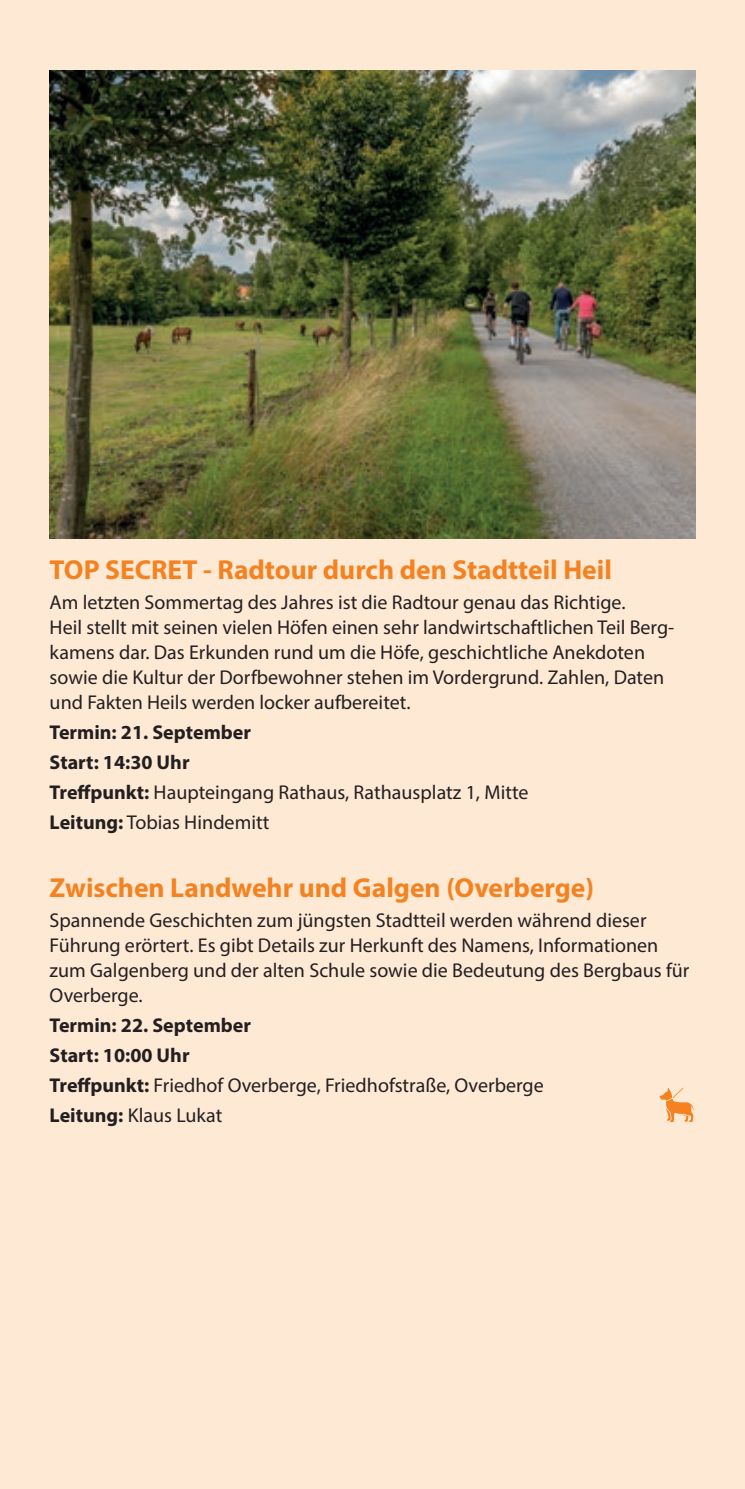
<style>
.page{position:relative;width:745px;height:1489px;background:#fff}
.page>*{position:absolute;margin:0;border:0;box-sizing:border-box;transform-origin:0 0}
.t1{font:700 27.5px "Myriad Pro";color:#f58220}
.t2{font:20px/25px "Myriad Pro";color:#231f20}
.t3{font:700 20px/30px "Myriad Pro";color:#231f20}
.s1{font-weight:700}
.s2{font-weight:400}
</style>
<div class="page">
<div style="left:0;top:0;width:744px;height:1488px;background:#fee9d5"></div>
<img style="left:50px;top:71px;width:644px;height:468px">
<svg style="left:659px;top:1087px;width:35px;height:34px"></svg>
<h1 class="t1" style="left:50px;top:551px;width:563px">TOP SECRET - Radtour durch den Stadtteil Heil</h1>
<p class="t2" style="left:50px;top:589px;width:625px">Am letzten Sommertag des Jahres ist die Radtour genau das Richtige.<br>Heil stellt mit seinen vielen Höfen einen sehr landwirtschaftlichen Teil Berg&shy;kamens dar. Das Erkunden rund um die Höfe, geschichtliche Anekdoten sowie die Kultur der Dorfbewohner stehen im Vordergrund. Zahlen, Daten und Fakten Heils werden locker aufbereitet.</p>
<p class="t2" style="left:50px;top:717px;width:480px;line-height:30px"><span class="s1">Termin: 21. September<br>Start: 14:30 Uhr<br>Treffpunkt:</span> Haupteingang Rathaus, Rathausplatz 1, Mitte<br><span class="s1">Leitung:</span> Tobias Hindemitt</p>
<h1 class="t1" style="left:50px;top:869px;width:545px">Zwischen Landwehr und Galgen (Overberge)</h1>
<p class="t2" style="left:50px;top:907px;width:641px">Spannende Geschichten zum jüngsten Stadtteil werden während dieser Führung erörtert. Es gibt Details zur Herkunft des Namens, Informationen zum Galgenberg und der alten Schule sowie die Bedeutung des Bergbaus für Overberge.</p>
<p class="t3" style="left:50px;top:1009px;width:495px">Termin: 22. September<br>Start: 10:00 Uhr<br>Treffpunkt: <span class="s2">Friedhof Overberge, Friedhofstraße, Overberge<br></span>Leitung: <span class="s2">Klaus Lukat</span></p>
</div>
